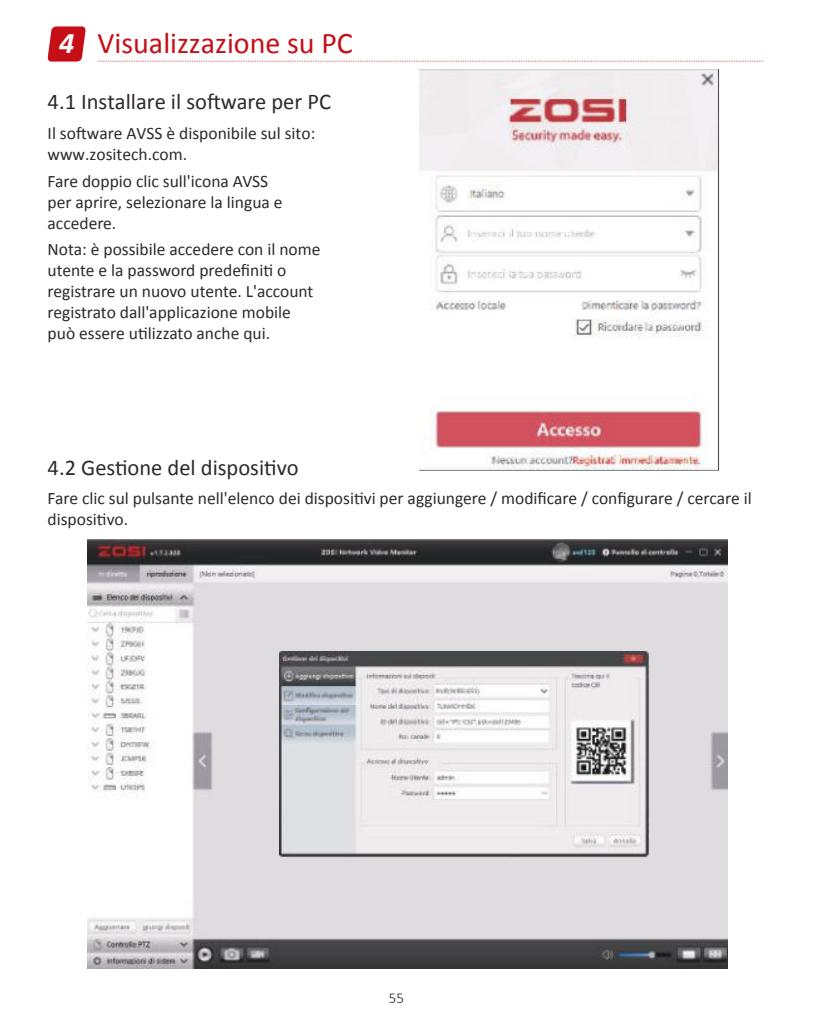
<style>
.page{position:relative;width:815px;height:1028px;background:#fff}
.page>*{position:absolute;margin:0;border:0;box-sizing:border-box;transform-origin:0 0}
.t1{font:30px "Calibri";color:#c60e16}
.t2{font:22.5px "Calibri";color:#2e292a}
.t3{font:17.5px/21px "Calibri";color:#2e292a}
.t4{font:300 15px "Calibri";color:#241f1f}
.s1{font-weight:700;font-style:italic;color:#fff}
</style>
<div class="page">
<svg style="left:47px;top:26px;width:39px;height:36px"></svg>
<svg style="left:98px;top:61px;width:665px;height:1px"></svg>
<img style="left:420px;top:69px;width:298px;height:400px">
<img style="left:87px;top:539px;width:640px;height:429px">
<img style="left:279px;top:651px;width:371px;height:206px">
<h1 class="t1" style="left:59px;top:24px;width:295px"><span class="s1">4</span> Visualizzazione su PC</h1>
<p class="t2" style="left:48px;top:87px;width:285px">4.1 Installare il software per PC</p>
<p class="t3" style="left:48px;top:123px;width:269px">Il software AVSS è disponibile sul sito: www.zositech.com.</p>
<p class="t3" style="left:48px;top:172px;width:237px">Fare doppio clic sull'icona AVSS per aprire, selezionare la lingua e accedere.</p>
<p class="t3" style="left:48px;top:240px;width:274px">Nota: è possibile accedere con il nome utente e la password predefiniti o registrare un nuovo utente. L'account registrato dall'applicazione mobile può essere utilizzato anche qui.</p>
<p class="t2" style="left:48px;top:453px;width:253px">4.2 Gestione del dispositivo</p>
<p class="t3" style="left:48px;top:488px;width:706px">Fare clic sul pulsante nell'elenco dei dispositivi per aggiungere / modificare / configurare / cercare il dispositivo.</p>
<p class="t4" style="left:389px;top:988px;width:17px">55</p>
</div>
